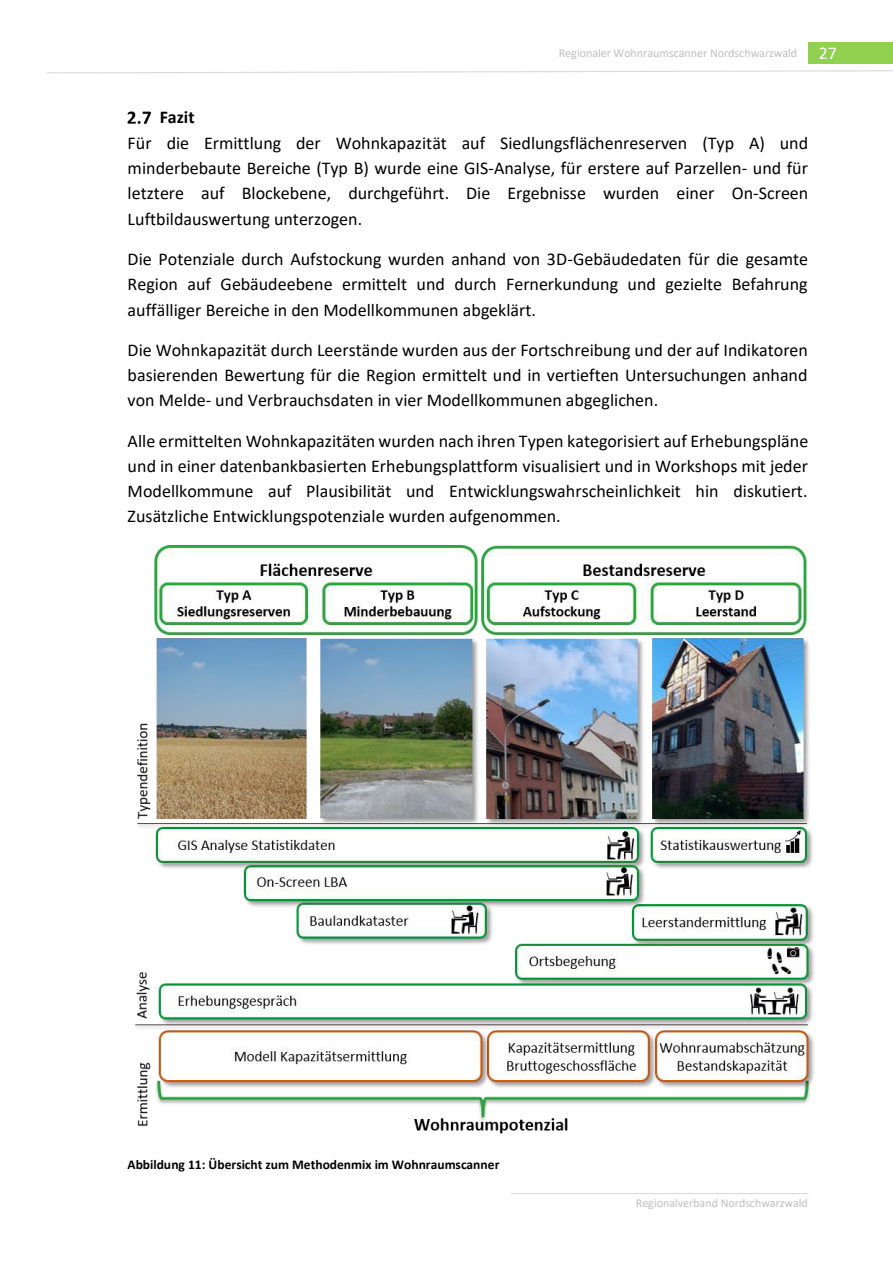
<style>
.page{position:relative;width:893px;height:1263px;background:#fff}
.page>*{position:absolute;margin:0;border:0;box-sizing:border-box;transform-origin:0 0}
.t1{font:18px/25.3px "Calibri";color:#000;text-align:justify}
.t2{font:700 18px "Calibri";color:#000}
.t3{font:700 13.5px "Calibri";color:#000}
.t4{font:12px "Calibri";letter-spacing:-.005em;color:#bfbfbf}
.s1{font-size:18px;color:#fff}
</style>
<div class="page">
<div style="left:808px;top:42px;width:84px;height:22px;background:#92d050"></div>
<svg style="left:47px;top:70px;width:846px;height:4px"></svg>
<hr style="left:511px;top:1193px;width:297px;height:1px;background:#d9d9d9">
<img style="left:128px;top:111px;width:22px;height:13px">
<img style="left:135px;top:545px;width:679px;height:589px">
<p class="t4" style="left:559px;top:48px;width:280px">Regionaler Wohnraumscanner Nordschwarzwald <span class="s1">27</span></p>
<h2 class="t2" style="left:160px;top:110px;width:37px">Fazit</h2>
<p class="t1" style="left:128px;top:132px;width:682px">Für die Ermittlung der Wohnkapazität auf Siedlungsflächenreserven (Typ A) und minderbebaute Bereiche (Typ B) wurde eine GIS-Analyse, für erstere auf Parzellen- und für letztere auf Blockebene, durchgeführt. Die Ergebnisse wurden einer On-Screen Luftbildauswertung unterzogen.</p>
<p class="t1" style="left:128px;top:248px;width:682px">Die Potenziale durch Aufstockung wurden anhand von 3D-Gebäudedaten für die gesamte Region auf Gebäudeebene ermittelt und durch Fernerkundung und gezielte Befahrung auffälliger Bereiche in den Modellkommunen abgeklärt.</p>
<p class="t1" style="left:128px;top:339px;width:682px">Die Wohnkapazität durch Leerstände wurden aus der Fortschreibung und der auf Indikatoren basierenden Bewertung für die Region ermittelt und in vertieften Untersuchungen anhand von Melde- und Verbrauchsdaten in vier Modellkommunen abgeglichen.</p>
<p class="t1" style="left:128px;top:429px;width:682px">Alle ermittelten Wohnkapazitäten wurden nach ihren Typen kategorisiert auf Erhebungspläne und in einer datenbankbasierten Erhebungsplattform visualisiert und in Workshops mit jeder Modellkommune auf Plausibilität und Entwicklungswahrscheinlichkeit hin diskutiert.<br>Zusätzliche Entwicklungspotenziale wurden aufgenommen.</p>
<p class="t3" style="left:128px;top:1158px;width:373px">Abbildung 11: Übersicht zum Methodenmix im Wohnraumscanner</p>
<p class="t4" style="left:636px;top:1198px;width:174px">Regionalverband Nordschwarzwald</p>
</div>
